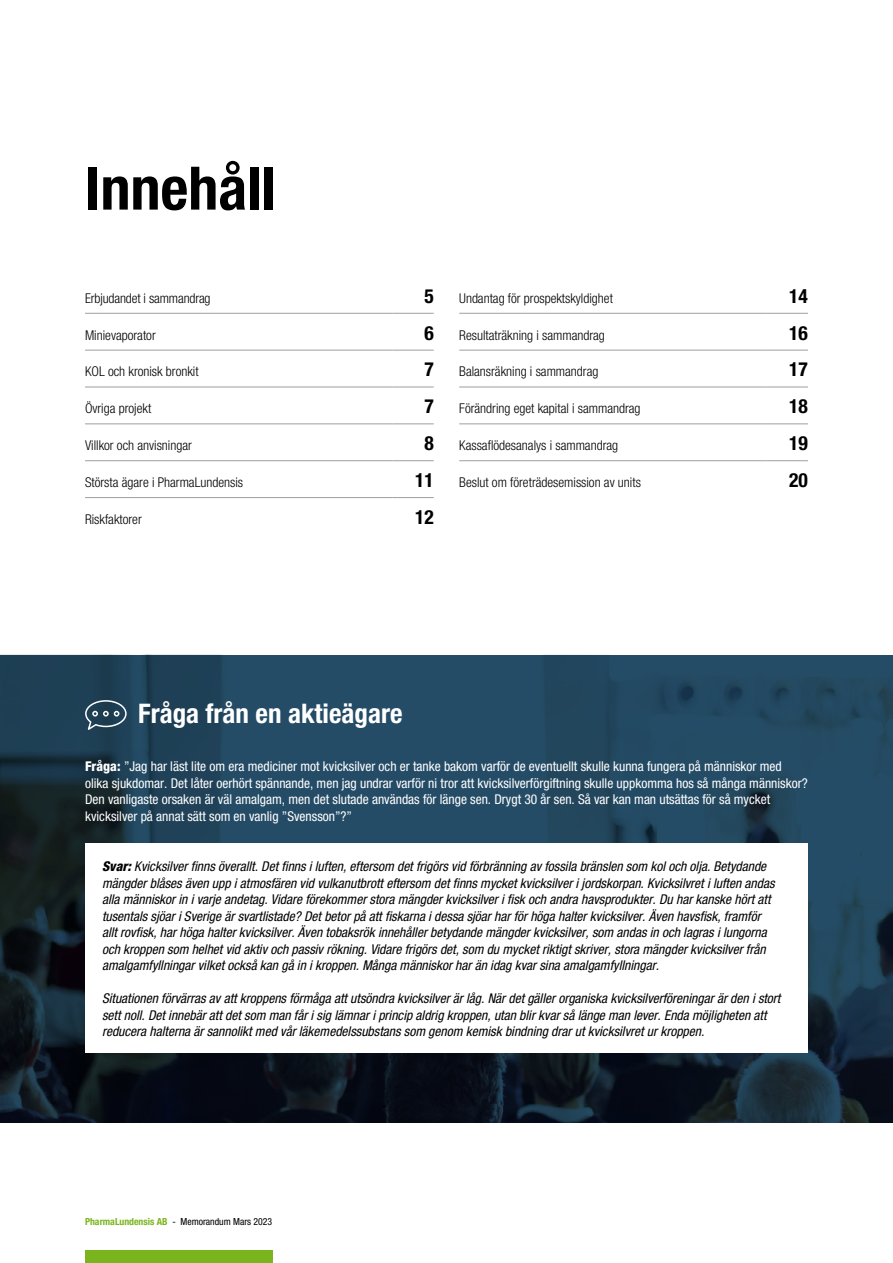
<style>
.page{position:relative;width:893px;height:1263px;background:#fff}
.page>*{position:absolute;margin:0;border:0;box-sizing:border-box;transform-origin:0 0}
.t1{font:700 condensed 60px "Helvetica Neue";color:#000}
.t2{font:700 condensed 27px "Helvetica Neue";color:#fff}
.t3{font:700 condensed 19.5px "Helvetica Neue";color:#000}
.t4{font:italic condensed 13.5px/16.5px "Helvetica Neue";color:#000}
.t5{font:condensed 13.5px/16.5px "Helvetica Neue";color:#fff}
.t6{font:300 condensed 13.5px "Helvetica Neue";color:#000}
.t7{font:condensed 9.75px "Helvetica Neue";color:#000}
.s1{font-weight:800}
.s2{font-weight:700;color:#7ab51d}
</style>
<div class="page">
<div style="left:85px;top:1250px;width:187px;height:13px;background:#7ab51d"></div>
<hr style="left:85px;top:313px;width:308px;height:1px;background:#9c9e9f">
<hr style="left:393px;top:313px;width:41px;height:1px;background:#9c9e9f">
<hr style="left:85px;top:350px;width:308px;height:1px;background:#9c9e9f">
<hr style="left:393px;top:350px;width:41px;height:1px;background:#9c9e9f">
<hr style="left:85px;top:387px;width:308px;height:1px;background:#9c9e9f">
<hr style="left:393px;top:387px;width:41px;height:1px;background:#9c9e9f">
<hr style="left:85px;top:423px;width:308px;height:1px;background:#9c9e9f">
<hr style="left:393px;top:423px;width:41px;height:1px;background:#9c9e9f">
<hr style="left:85px;top:460px;width:308px;height:1px;background:#9c9e9f">
<hr style="left:393px;top:460px;width:41px;height:1px;background:#9c9e9f">
<hr style="left:85px;top:497px;width:308px;height:1px;background:#9c9e9f">
<hr style="left:393px;top:497px;width:41px;height:1px;background:#9c9e9f">
<hr style="left:459px;top:350px;width:308px;height:1px;background:#9c9e9f">
<hr style="left:767px;top:350px;width:41px;height:1px;background:#9c9e9f">
<hr style="left:459px;top:387px;width:308px;height:1px;background:#9c9e9f">
<hr style="left:767px;top:387px;width:41px;height:1px;background:#9c9e9f">
<hr style="left:459px;top:423px;width:308px;height:1px;background:#9c9e9f">
<hr style="left:767px;top:423px;width:41px;height:1px;background:#9c9e9f">
<hr style="left:459px;top:460px;width:308px;height:1px;background:#9c9e9f">
<hr style="left:767px;top:460px;width:41px;height:1px;background:#9c9e9f">
<hr style="left:459px;top:313px;width:308px;height:1px;background:#9c9e9f">
<hr style="left:767px;top:313px;width:41px;height:1px;background:#9c9e9f">
<svg style="left:0;top:655px;width:893px;height:468px;background:#1b374a"></svg>
<div style="left:85px;top:843px;width:723px;height:210px;background:#fff"></div>
<svg style="left:84px;top:699px;width:43px;height:40px;background:#3b586a"></svg>
<h1 class="t1" style="left:85px;top:152px;width:192px">Innehåll</h1>
<p class="t6" style="left:85px;top:290px;width:127px">Erbjudandet i sammandrag</p>
<h3 class="t3" style="left:424px;top:284px;width:11px">5</h3>
<p class="t6" style="left:85px;top:327px;width:72px">Minievaporator</p>
<h3 class="t3" style="left:424px;top:321px;width:11px">6</h3>
<p class="t6" style="left:85px;top:364px;width:115px">KOL och kronisk bronkit</p>
<h3 class="t3" style="left:424px;top:358px;width:11px">7</h3>
<p class="t6" style="left:85px;top:401px;width:68px">Övriga projekt</p>
<h3 class="t3" style="left:424px;top:394px;width:11px">7</h3>
<p class="t6" style="left:85px;top:438px;width:108px">Villkor och anvisningar</p>
<h3 class="t3" style="left:424px;top:431px;width:11px">8</h3>
<p class="t6" style="left:85px;top:474px;width:160px">Största ägare i PharmaLundensis</p>
<h3 class="t3" style="left:415px;top:468px;width:20px">11</h3>
<p class="t6" style="left:85px;top:511px;width:58px">Riskfaktorer</p>
<h3 class="t3" style="left:415px;top:505px;width:20px">12</h3>
<p class="t6" style="left:459px;top:290px;width:155px">Undantag för prospektskyldighet</p>
<h3 class="t3" style="left:789px;top:284px;width:20px">14</h3>
<p class="t6" style="left:459px;top:327px;width:147px">Resultaträkning i sammandrag</p>
<h3 class="t3" style="left:789px;top:321px;width:20px">16</h3>
<p class="t6" style="left:459px;top:364px;width:141px">Balansräkning i sammandrag</p>
<h3 class="t3" style="left:789px;top:358px;width:20px">17</h3>
<p class="t6" style="left:459px;top:401px;width:183px">Förändring eget kapital i sammandrag</p>
<h3 class="t3" style="left:789px;top:394px;width:20px">18</h3>
<p class="t6" style="left:459px;top:438px;width:160px">Kassaflödesanalys i sammandrag</p>
<h3 class="t3" style="left:789px;top:431px;width:20px">19</h3>
<p class="t6" style="left:459px;top:474px;width:183px">Beslut om företrädesemission av units</p>
<h3 class="t3" style="left:789px;top:468px;width:20px">20</h3>
<h2 class="t2" style="left:138px;top:697px;width:266px">Fråga från en aktieägare</h2>
<p class="t5" style="left:85px;top:758px;width:724px"><span class="s1">Fråga:</span> ”Jag har läst lite om era mediciner mot kvicksilver och er tanke bakom varför de eventuellt skulle kunna fungera på människor med olika sjukdomar. Det låter oerhört spännande, men jag undrar varför ni tror att kvicksilverförgiftning skulle uppkomma hos så många människor?<br>Den vanligaste orsaken är väl amalgam, men det slutade användas för länge sen. Drygt 30 år sen. Så var kan man utsättas för så mycket kvicksilver på annat sätt som en vanlig ”Svensson”?”</p>
<p class="t4" style="left:102px;top:858px;width:674px"><span class="s1">Svar:</span> Kvicksilver finns överallt. Det finns i luften, eftersom det frigörs vid förbränning av fossila bränslen som kol och olja. Betydande mängder blåses även upp i atmosfären vid vulkanutbrott eftersom det finns mycket kvicksilver i jordskorpan. Kvicksilvret i luften andas alla människor in i varje andetag. Vidare förekommer stora mängder kvicksilver i fisk och andra havsprodukter. Du har kanske hört att tusentals sjöar i Sverige är svartlistade? Det betor på att fiskarna i dessa sjöar har för höga halter kvicksilver. Även havsfisk, framför allt rovfisk, har höga halter kvicksilver. Även tobaksrök innehåller betydande mängder kvicksilver, som andas in och lagras i lungorna och kroppen som helhet vid aktiv och passiv rökning. Vidare frigörs det, som du mycket riktigt skriver, stora mängder kvicksilver från amalgamfyllningar vilket också kan gå in i kroppen. Många människor har än idag kvar sina amalgamfyllningar.</p>
<p class="t4" style="left:102px;top:990px;width:680px">Situationen förvärras av att kroppens förmåga att utsöndra kvicksilver är låg. När det gäller organiska kvicksilverföreningar är den i stort sett noll. Det innebär att det som man får i sig lämnar i princip aldrig kroppen, utan blir kvar så länge man lever. Enda möjligheten att reducera halterna är sannolikt med vår läkemedelssubstans som genom kemisk bindning drar ut kvicksilvret ur kroppen.</p>
<p class="t7" style="left:85px;top:1215px;width:189px"><span class="s2">PharmaLundensis AB</span> - Memorandum Mars 2023</p>
</div>
